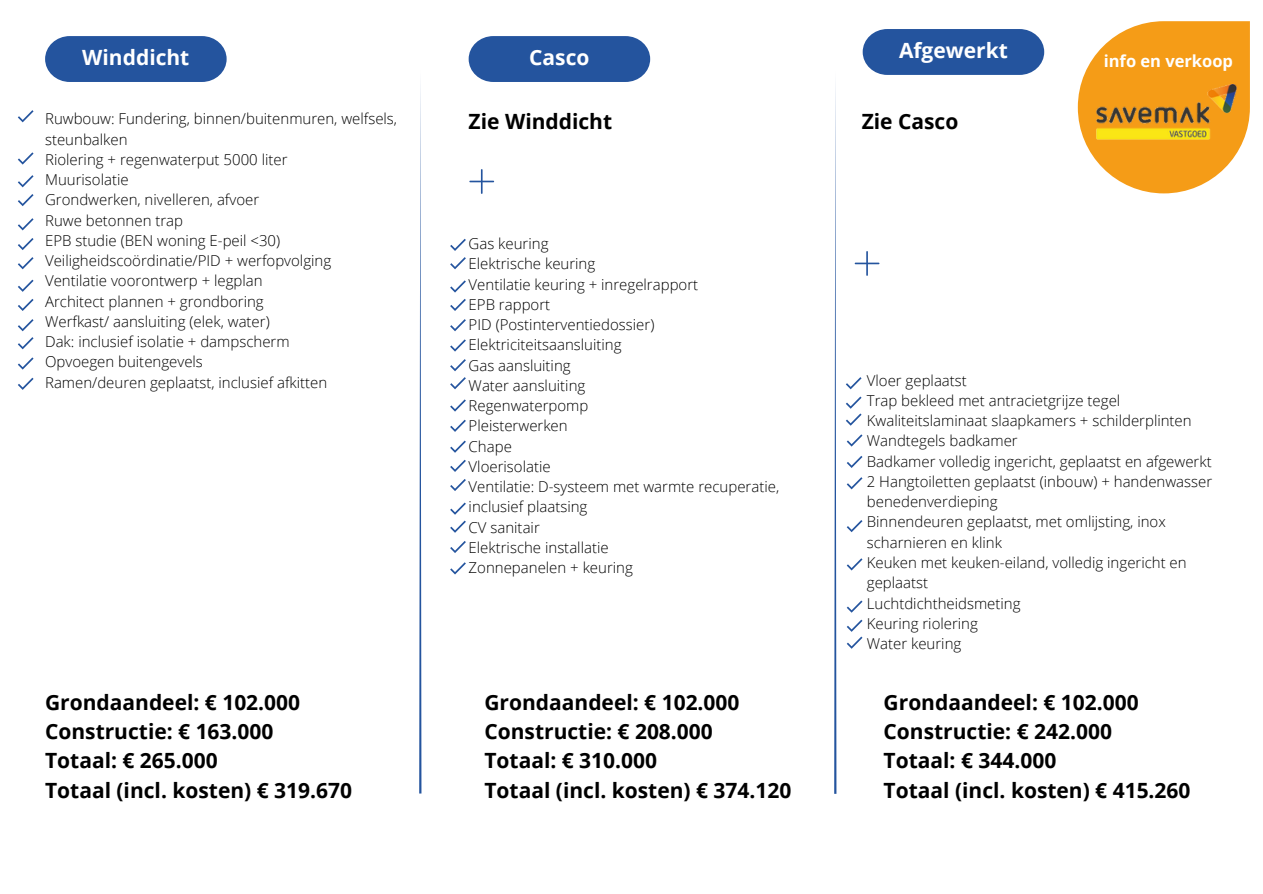
<style>
.page{position:relative;width:1263px;height:894px;background:#fff}
.page>*{position:absolute;margin:0;border:0;box-sizing:border-box;transform-origin:0 0}
.t1{font:700 21px/29.2px "Open Sans";color:#000}
.t2{font:700 21px "Open Sans";color:#fff}
.t3{font:700 16.5px "Open Sans";color:#fff}
.t4{font:300 15px/20.2px "Open Sans";color:#000}
</style>
<div class="page">
<svg style="left:45px;top:36px;width:182px;height:46px;background:#315ea4"></svg>
<svg style="left:863px;top:29px;width:181px;height:46px;background:#305da3"></svg>
<svg style="left:469px;top:36px;width:181px;height:46px;background:#305da3"></svg>
<svg style="left:18px;top:110px;width:16px;height:12px"></svg>
<svg style="left:469px;top:169px;width:25px;height:25px"></svg>
<svg style="left:855px;top:251px;width:24px;height:25px"></svg>
<svg style="left:419px;top:85px;width:2px;height:708px"></svg>
<svg style="left:834px;top:86px;width:2px;height:707px"></svg>
<svg style="left:18px;top:152px;width:16px;height:12px"></svg>
<svg style="left:18px;top:175px;width:16px;height:12px"></svg>
<svg style="left:18px;top:194px;width:16px;height:12px"></svg>
<svg style="left:18px;top:218px;width:16px;height:12px"></svg>
<svg style="left:18px;top:238px;width:16px;height:12px"></svg>
<svg style="left:18px;top:257px;width:16px;height:12px"></svg>
<svg style="left:18px;top:279px;width:16px;height:13px"></svg>
<svg style="left:18px;top:337px;width:16px;height:12px"></svg>
<svg style="left:18px;top:319px;width:16px;height:12px"></svg>
<svg style="left:18px;top:299px;width:16px;height:12px"></svg>
<svg style="left:18px;top:357px;width:16px;height:12px"></svg>
<svg style="left:18px;top:377px;width:16px;height:13px"></svg>
<svg style="left:1078px;top:22px;width:172px;height:171px"></svg>
<img style="left:1096px;top:84px;width:141px;height:55px">
<svg style="left:450px;top:239px;width:16px;height:12px"></svg>
<svg style="left:450px;top:257px;width:16px;height:12px"></svg>
<svg style="left:450px;top:280px;width:16px;height:12px"></svg>
<svg style="left:450px;top:299px;width:16px;height:12px"></svg>
<svg style="left:450px;top:319px;width:16px;height:12px"></svg>
<svg style="left:450px;top:339px;width:16px;height:12px"></svg>
<svg style="left:450px;top:359px;width:16px;height:12px"></svg>
<svg style="left:450px;top:377px;width:16px;height:12px"></svg>
<svg style="left:450px;top:399px;width:16px;height:12px"></svg>
<svg style="left:450px;top:419px;width:16px;height:13px"></svg>
<svg style="left:450px;top:440px;width:16px;height:12px"></svg>
<svg style="left:450px;top:459px;width:16px;height:13px"></svg>
<svg style="left:450px;top:479px;width:16px;height:12px"></svg>
<svg style="left:450px;top:502px;width:16px;height:12px"></svg>
<svg style="left:450px;top:520px;width:16px;height:12px"></svg>
<svg style="left:450px;top:541px;width:16px;height:12px"></svg>
<svg style="left:450px;top:562px;width:16px;height:12px"></svg>
<svg style="left:846px;top:377px;width:15px;height:12px"></svg>
<svg style="left:846px;top:396px;width:15px;height:29px"></svg>
<svg style="left:847px;top:434px;width:15px;height:12px"></svg>
<svg style="left:847px;top:456px;width:15px;height:12px"></svg>
<svg style="left:847px;top:477px;width:15px;height:12px"></svg>
<svg style="left:847px;top:520px;width:15px;height:12px"></svg>
<svg style="left:847px;top:558px;width:15px;height:12px"></svg>
<svg style="left:847px;top:600px;width:15px;height:12px"></svg>
<svg style="left:847px;top:619px;width:15px;height:29px"></svg>
<h1 class="t2" style="left:82px;top:43px;width:109px">Winddicht</h1>
<h1 class="t2" style="left:899px;top:36px;width:110px">Afgewerkt</h1>
<h1 class="t2" style="left:529px;top:43px;width:62px">Casco</h1>
<p class="t3" style="left:1104px;top:50px;width:131px">info en verkoop</p>
<p class="t4" style="left:45px;top:108px;width:354px">Ruwbouw: Fundering, binnen/buitenmuren, welfsels, steunbalken<br>Riolering + regenwaterput 5000 liter<br>Muurisolatie<br>Grondwerken, nivelleren, afvoer<br>Ruwe betonnen trap<br>EPB studie (BEN woning E-peil &lt;30)<br>Veiligheidscoördinatie/PID + werfopvolging<br>Ventilatie voorontwerp + legplan<br>Architect plannen + grondboring<br>Werfkast/ aansluiting (elek, water)<br>Dak: inclusief isolatie + dampscherm<br>Opvoegen buitengevels<br>Ramen/deuren geplaatst, inclusief afkitten</p>
<h1 class="t1" style="left:469px;top:106px;width:145px">Zie Winddicht</h1>
<h1 class="t1" style="left:862px;top:106px;width:98px">Zie Casco</h1>
<p class="t4" style="left:469px;top:233px;width:312px">Gas keuring<br>Elektrische keuring<br>Ventilatie keuring + inregelrapport<br>EPB rapport<br>PID (Postinterventiedossier)<br>Elektriciteitsaansluiting<br>Gas aansluiting<br>Water aansluiting<br>Regenwaterpomp<br>Pleisterwerken<br>Chape<br>Vloerisolatie<br>Ventilatie: D-systeem met warmte recuperatie, inclusief plaatsing<br>CV sanitair<br>Elektrische installatie<br>Zonnepanelen + keuring</p>
<p class="t4" style="left:867px;top:369px;width:347px">Vloer geplaatst<br>Trap bekleed met antracietgrijze tegel<br>Kwaliteitslaminaat slaapkamers + schilderplinten<br>Wandtegels badkamer<br>Badkamer volledig ingericht, geplaatst en afgewerkt<br>2 Hangtoiletten geplaatst (inbouw) + handenwasser benedenverdieping<br>Binnendeuren geplaatst, met omlijsting, inox scharnieren en klink<br>Keuken met keuken-eiland, volledig ingericht en geplaatst<br>Luchtdichtheidsmeting<br>Keuring riolering<br>Water keuring</p>
<h1 class="t1" style="left:45px;top:686px;width:308px">Grondaandeel: € 102.000<br>Constructie: € 163.000<br>Totaal: € 265.000<br>Totaal (incl. kosten) € 319.670</h1>
<h1 class="t1" style="left:884px;top:686px;width:308px">Grondaandeel: € 102.000<br>Constructie: € 242.000<br>Totaal: € 344.000<br>Totaal (incl. kosten) € 415.260</h1>
<h1 class="t1" style="left:484px;top:686px;width:308px">Grondaandeel: € 102.000<br>Constructie: € 208.000<br>Totaal: € 310.000<br>Totaal (incl. kosten) € 374.120</h1>
</div>
